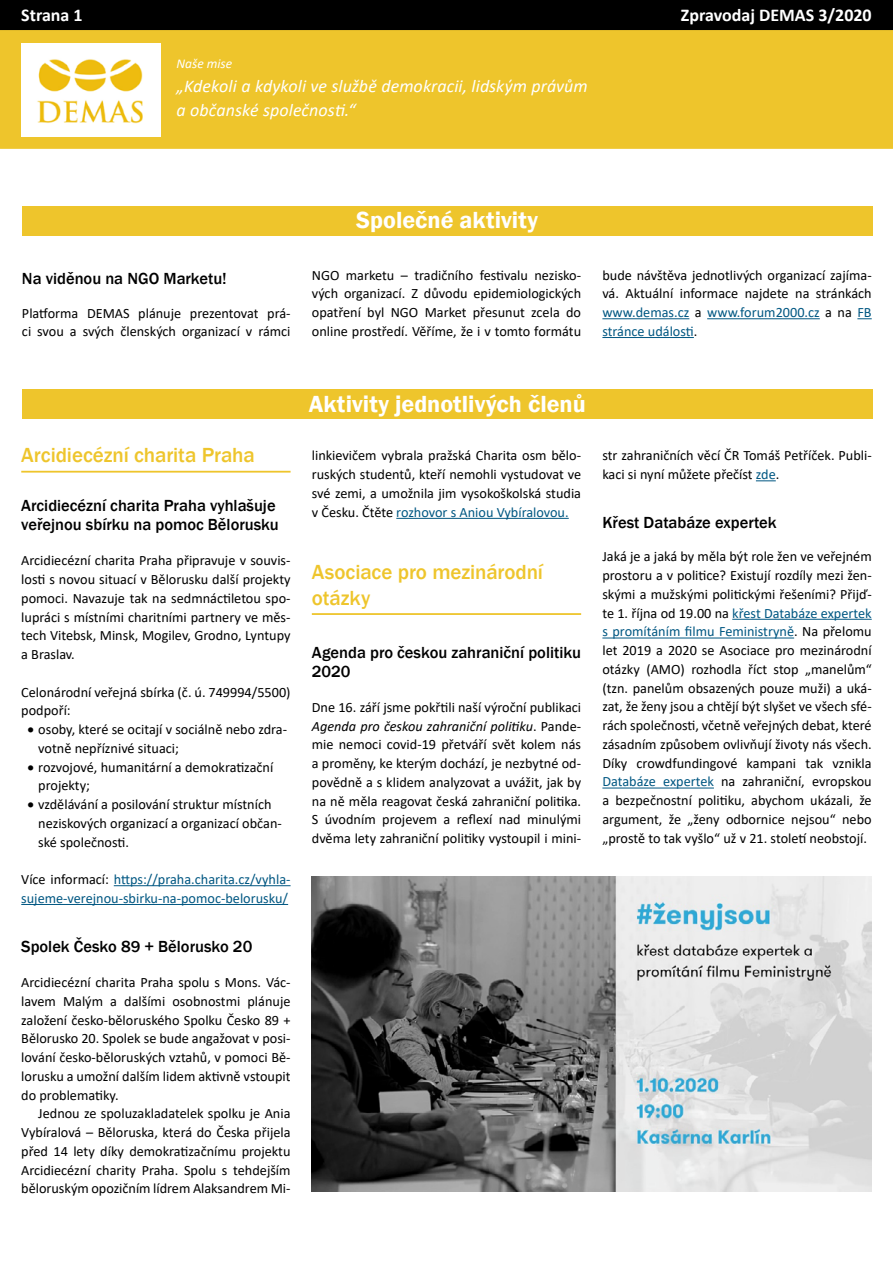
<style>
.page{position:relative;width:893px;height:1263px;background:#fff}
.page>*{position:absolute;margin:0;border:0;box-sizing:border-box;transform-origin:0 0}
.t1{font:600 24px "Franklin Gothic";color:#fff}
.t2{font:500 21px/25.2px "Franklin Gothic";color:#eec52c}
.t3{font:italic 18px/24px "Calibri";letter-spacing:.005em;color:#fff}
.t4{font:700 18px "Calibri";color:#fff}
.t5{font:500 16.5px/18.8px "Franklin Gothic";color:#000}
.t6{font:14.25px/18.8px "Calibri";color:#000;text-align:justify}
.t7{font:14.25px/18.8px "Calibri";color:#015782}
.t8{font:italic 13.5px "Calibri";color:#fff}
.s1{color:#015782}
.s2{color:#000}
.s3{font-style:italic}
</style>
<div class="page">
<div style="left:0;top:0;width:893px;height:149px;background:#eec52c;border:2px solid #eec52c"></div>
<div style="left:1px;top:1px;width:891px;height:28px;background:#000"></div>
<div style="left:0;top:0;width:893px;height:30px;border:2px solid #000"></div>
<img style="left:21px;top:44px;width:140px;height:92px">
<div style="left:22px;top:206px;width:850px;height:30px;background:#eec52c"></div>
<div style="left:22px;top:389px;width:850px;height:30px;background:#eec52c"></div>
<svg style="left:756px;top:480px;width:20px;height:1px"></svg>
<hr style="left:732px;top:619px;width:140px;height:1px;background:#015782">
<hr style="left:602px;top:637px;width:192px;height:1px;background:#015782">
<hr style="left:602px;top:787px;width:112px;height:1px;background:#015782">
<hr style="left:396px;top:518px;width:173px;height:1px;background:#015782">
<hr style="left:312px;top:613px;width:269px;height:2px;background:#eec52c">
<hr style="left:21px;top:471px;width:270px;height:2px;background:#eec52c">
<hr style="left:114px;top:885px;width:177px;height:1px;background:#015782">
<hr style="left:21px;top:904px;width:267px;height:1px;background:#015782">
<hr style="left:602px;top:318px;width:87px;height:1px;background:#015782">
<hr style="left:707px;top:318px;width:113px;height:1px;background:#015782">
<svg style="left:857px;top:318px;width:15px;height:1px"></svg>
<hr style="left:602px;top:337px;width:92px;height:1px;background:#015782">
<img style="left:312px;top:876px;width:560px;height:315px">
<p class="t4" style="left:21px;top:3px;width:63px">Strana 1</p>
<p class="t4" style="left:681px;top:3px;width:192px">Zpravodaj DEMAS 3/2020</p>
<p class="t8" style="left:176px;top:54px;width:57px">Naše mise</p>
<p class="t3" style="left:176px;top:73px;width:413px">„Kdekoli a kdykoli ve službě demokracii, lidským právům a občanské společnosti.“</p>
<p class="t5" style="left:22px;top:269px;width:206px">Na viděnou na NGO Marketu!</p>
<p class="t6" style="left:22px;top:303px;width:270px">Platforma DEMAS plánuje prezentovat prá&shy;ci svou a svých členských organizací v rámci</p>
<h1 class="t1" style="left:356px;top:205px;width:183px">Společné aktivity</h1>
<p class="t6" style="left:312px;top:265px;width:271px">NGO marketu – tradičního festivalu nezisko&shy;vých organizací. Z důvodu epidemiologických opatření byl NGO Market přesunut zcela do online prostředí. Věříme, že i v tomto formátu</p>
<p class="t6" style="left:602px;top:265px;width:271px">bude návštěva jednotlivých organizací zajíma&shy;vá. Aktuální informace najdete na stránkách <span class="s1">www.demas.cz</span> a <span class="s1">www.forum2000.cz</span> a na <span class="s1">FB stránce události</span>.</p>
<h2 class="t2" style="left:21px;top:443px;width:235px">Arcidiecézní charita Praha</h2>
<p class="t5" style="left:21px;top:497px;width:259px">Arcidiecézní charita Praha vyhlašuje veřejnou sbírku na pomoc Bělorusku</p>
<p class="t6" style="left:21px;top:551px;width:271px">Arcidiecézní charita Praha připravuje v souvis&shy;losti s novou situací v Bělorusku další projekty pomoci. Navazuje tak na sedmnáctiletou spo&shy;lupráci s místními charitními partnery ve měs&shy;tech Vitebsk, Minsk, Mogilev, Grodno, Lyntupy a -Braslav.</p>
<p class="t6" style="left:21px;top:682px;width:271px">Celonárodní veřejná sbírka (č. ú. 749994/5500) podpoří:</p>
<p class="t6" style="left:38px;top:720px;width:250px;text-indent:-11px">• osoby, které se ocitají v sociálně nebo zdra&shy;votně nepříznivé situaci;</p>
<p class="t6" style="left:38px;top:757px;width:237px;text-indent:-11px">• rozvojové, humanitární a demokratizační projekty;</p>
<p class="t6" style="left:38px;top:795px;width:245px;text-align:left;text-indent:-11px">• vzdělávání a posilování struktur místních neziskových organizací a organizací občan&shy;ské společnosti.</p>
<p class="t7" style="left:21px;top:870px;width:271px"><span class="s2">Více informací:</span> https://praha.charita.cz/vyhla&shy;sujeme-verejnou-sbirku-na-pomoc-belorusku/</p>
<p class="t5" style="left:21px;top:937px;width:233px">Spolek Česko 89 + Bělorusko 20</p>
<p class="t6" style="left:21px;top:973px;width:271px">Arcidiecézní charita Praha spolu s Mons. Vác&shy;lavem Malým a dalšími osobnostmi plánuje založení česko-běloruského Spolku Česko 89 + Bělorusko 20. Spolek se bude angažovat v posi&shy;lování česko-běloruských vztahů, v pomoci Bě&shy;lorusku a umožní dalším lidem aktivně vstoupit do problematiky.</p>
<p class="t6" style="left:21px;top:1104px;width:271px;text-indent:17px">Jednou ze spoluzakladatelek spolku je Ania Vybíralová – Běloruska, která do Česka přijela před 14 lety díky demokratizačnímu projektu Arcidiecézní charity Praha. Spolu s tehdejším běloruským opozičním lídrem Alaksandrem Mi-</p>
<h1 class="t1" style="left:309px;top:389px;width:278px">Aktivity jednotlivých členů</h1>
<p class="t6" style="left:312px;top:446px;width:271px">linkievičem vybrala pražská Charita osm bělo&shy;ruských studentů, kteří nemohli vystudovat ve své zemi, a umožnila jim vysokoškolská studia v Česku. Čtěte <span class="s1">rozhovor s Aniou Vybíralovou.</span></p>
<h2 class="t2" style="left:312px;top:560px;width:233px">Asociace pro mezinárodní otázky</h2>
<p class="t5" style="left:312px;top:643px;width:271px">Agenda pro českou zahraniční politiku<br>2020</p>
<p class="t6" style="left:312px;top:697px;width:271px">Dne 16. září jsme pokřtili naší výroční publikaci <span class="s3">Agenda pro českou zahraniční politiku</span>. Pande&shy;mie nemoci covid-19 přetváří svět kolem nás a proměny, ke kterým dochází, je nezbytné od&shy;povědně a s klidem analyzovat a uvážit, jak by na ně měla reagovat česká zahraniční politika.<br>S úvodním projevem a reflexí nad minulými dvěma lety zahraniční politiky vystoupil i mini-</p>
<p class="t6" style="left:602px;top:446px;width:271px">str zahraničních věcí ČR Tomáš Petříček. Publi&shy;kaci si nyní můžete přečíst <span class="s1">zde</span>.</p>
<p class="t5" style="left:602px;top:513px;width:176px">Křest Databáze expertek</p>
<p class="t6" style="left:602px;top:547px;width:271px">Jaká je a jaká by měla být role žen ve veřejném prostoru a v politice? Existují rozdíly mezi žen&shy;skými a mužskými politickými řešeními? Přijď&shy;te 1. října od 19.00 na <span class="s1">křest Databáze expertek s promítáním filmu Feministryně</span>. Na přelomu let 2019 a 2020 se Asociace pro mezinárodní otázky (AMO) rozhodla říct stop „manelům“ (tzn. panelům obsazených pouze muži) a uká&shy;zat, že ženy jsou a chtějí být slyšet ve všech sfé&shy;rách společnosti, včetně veřejných debat, které zásadním způsobem ovlivňují životy nás všech.<br>Díky crowdfundingové kampani tak vznikla <span class="s1">Databáze expertek</span> na zahraniční, evropskou a bezpečnostní politiku, abychom ukázali, že argument, že „ženy odbornice nejsou“ nebo „prostě to tak vyšlo“ už v 21. století neobstojí.</p>
</div>
